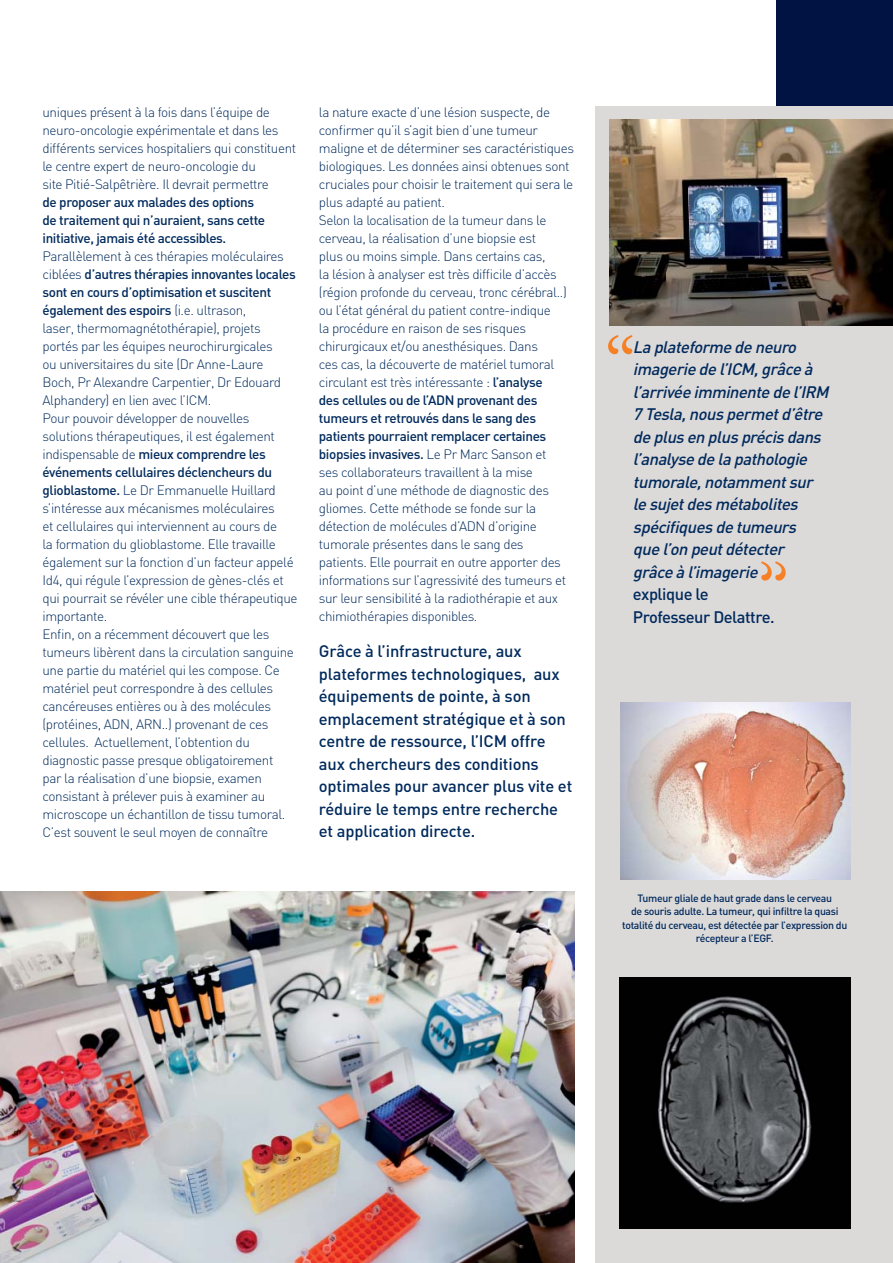
<style>
.page{position:relative;width:893px;height:1263px;background:#fff}
.page>*{position:absolute;margin:0;border:0;box-sizing:border-box;transform-origin:0 0}
.t1{font:500 16.5px/22.5px "DIN";letter-spacing:-.01em;color:#002a5c}
.t2{font:italic 500 16.5px/22.5px "DIN";color:#002a5c}
.t3{font:500 16.5px/22.5px "DIN";letter-spacing:-.03em;color:#002a5c}
.t4{font:300 13.5px/18px "DIN";letter-spacing:-.03em;color:#002a5c}
.t5{font:500 13.5px/18px "DIN";letter-spacing:-.03em;color:#002a5c}
.t6{font:500 10.5px/13.5px "DIN";letter-spacing:-.03em;color:#002a5c;text-align:center}
.s1{font-weight:500}
</style>
<div class="page">
<div style="left:776px;top:0;width:117px;height:106px;background:#001343"></div>
<img style="left:0;top:891px;width:574px;height:372px">
<div style="left:595px;top:106px;width:298px;height:1157px;background:#dcd9d9"></div>
<img style="left:621px;top:702px;width:229px;height:177px">
<img style="left:619px;top:977px;width:231px;height:252px">
<img style="left:610px;top:119px;width:283px;height:207px">
<svg style="left:761px;top:561px;width:25px;height:19px"></svg>
<svg style="left:608px;top:335px;width:25px;height:19px"></svg>
<p class="t4" style="left:43px;top:105px;width:255px">uniques présent à la fois dans l’équipe de neuro-oncologie expérimentale et dans les différents services hospitaliers qui constituent le centre expert de neuro-oncologie du<br>site Pitié-Salpêtrière. Il devrait permettre</p>
<p class="t5" style="left:43px;top:195px;width:224px">de proposer aux malades des options de traitement qui n’auraient, sans cette initiative, jamais été accessibles.</p>
<p class="t4" style="left:43px;top:249px;width:257px">Parallèlement à ces thérapies moléculaires ciblées <span class="s1">d’autres thérapies innovantes locales sont en cours d’optimisation et suscitent également des espoirs</span> (i.e. ultrason,<br>laser, thermomagnétothérapie), projets portés par les équipes neurochirurgicales<br>ou universitaires du site (Dr Anne-Laure Boch, Pr Alexandre Carpentier, Dr Edouard Alphandery) en lien avec l’ICM.<br>Pour pouvoir développer de nouvelles solutions thérapeutiques, il est également indispensable de <span class="s1">mieux comprendre les événements cellulaires déclencheurs du glioblastome.</span> Le Dr Emmanuelle Huillard s’intéresse aux mécanismes moléculaires<br>et cellulaires qui interviennent au cours de<br>la formation du glioblastome. Elle travaille également sur la fonction d’un facteur appelé Id4, qui régule l’expression de gènes-clés et qui pourrait se révéler une cible thérapeutique importante.<br>Enfin, on a récemment découvert que les tumeurs libèrent dans la circulation sanguine une partie du matériel qui les compose. Ce matériel peut correspondre à des cellules cancéreuses entières ou à des molécules (protéines, ADN, ARN..) provenant de ces cellules. Actuellement, l’obtention du diagnostic passe presque obligatoirement<br>par la réalisation d’une biopsie, examen consistant à prélever puis à examiner au microscope un échantillon de tissu tumoral.<br>C’est souvent le seul moyen de connaître</p>
<p class="t4" style="left:319px;top:105px;width:257px">la nature exacte d’une lésion suspecte, de confirmer qu’il s’agit bien d’une tumeur maligne et de déterminer ses caractéristiques biologiques. Les données ainsi obtenues sont cruciales pour choisir le traitement qui sera le plus adapté au patient.<br>Selon la localisation de la tumeur dans le cerveau, la réalisation d’une biopsie est<br>plus ou moins simple. Dans certains cas,<br>la lésion à analyser est très difficile d’accès (région profonde du cerveau, tronc cérébral..) ou l’état général du patient contre-indique<br>la procédure en raison de ses risques chirurgicaux et/ou anesthésiques. Dans<br>ces cas, la découverte de matériel tumoral circulant est très intéressante : <span class="s1">l’analyse<br>des cellules ou de l’ADN provenant des tumeurs et retrouvés dans le sang des patients pourraient remplacer certaines biopsies invasives.</span> Le Pr Marc Sanson et<br>ses collaborateurs travaillent à la mise<br>au point d’une méthode de diagnostic des gliomes. Cette méthode se fonde sur la détection de molécules d’ADN d’origine tumorale présentes dans le sang des patients. Elle pourrait en outre apporter des informations sur l’agressivité des tumeurs et sur leur sensibilité à la radiothérapie et aux chimiothérapies disponibles.</p>
<p class="t1" style="left:319px;top:642px;width:255px">Grâce à l’infrastructure, aux plateformes technologiques, aux équipements de pointe, à son emplacement stratégique et à son centre de ressource, l’ICM offre aux chercheurs des conditions optimales pour avancer plus vite et réduire le temps entre recherche et application directe.</p>
<p class="t2" style="left:633px;top:337px;width:200px">La plateforme de neuro imagerie de l’ICM,grâce à l’arrivée imminente de l’IRM<br>7 Tesla,nous permetd’être de plus en plus précis dans l’analyse de la pathologie tumorale,notammentsur le sujetdes métabolites spécifiques de tumeurs que l’on peutdétecter grâce à l’imagerie</p>
<p class="t3" style="left:633px;top:585px;width:143px">explique le<br>Professeur Delattre.</p>
<p class="t6" style="left:622px;top:892px;width:227px">Tumeur gliale de haut grade dans le cerveau<br>de souris adulte. La tumeur, qui infiltre la quasi totalité du cerveau, est détectée par l’expression du récepteur a l’EGF.</p>
</div>
